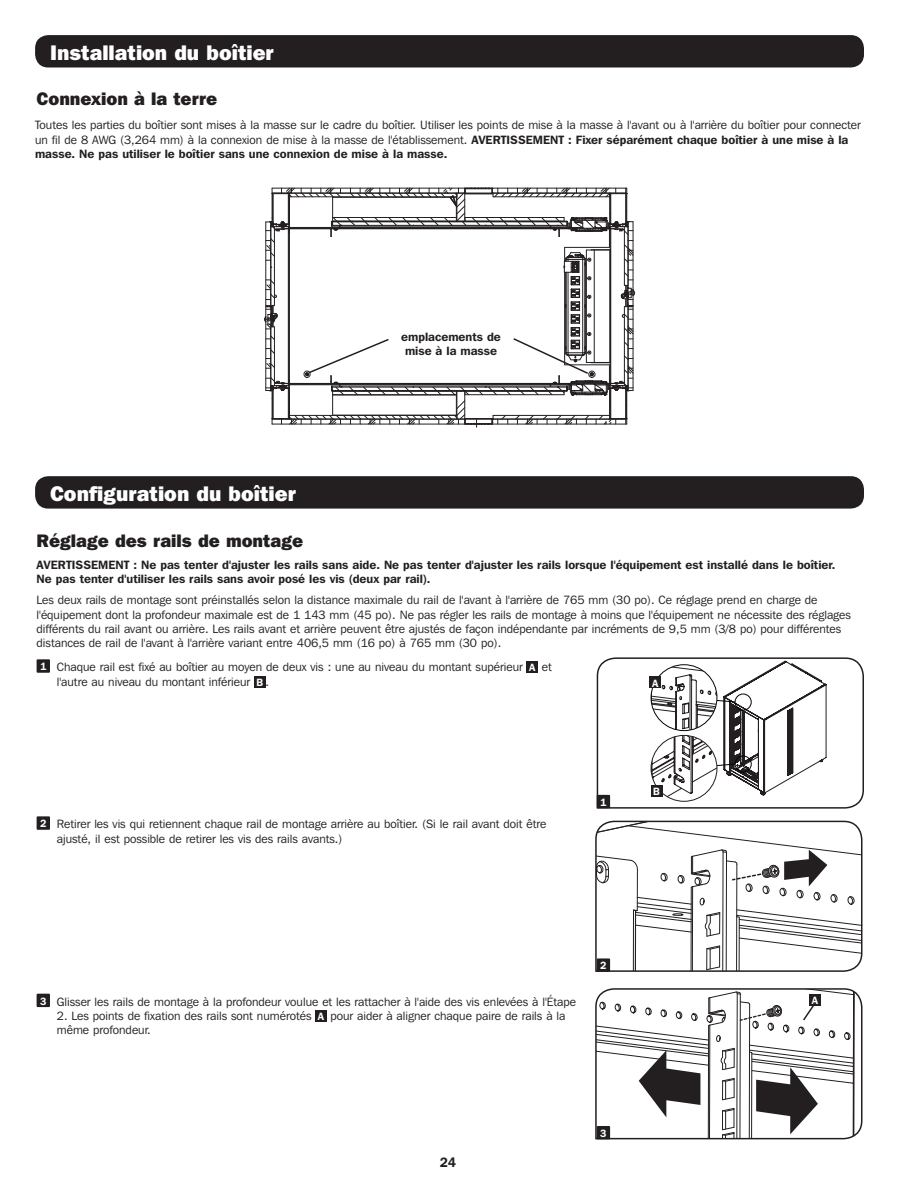
<style>
.page{position:relative;width:918px;height:1188px;background:#fff}
.page>*{position:absolute;margin:0;border:0;box-sizing:border-box;transform-origin:0 0}
.t1{font:800 21px "Franklin Gothic IT Cby BT";color:#fff}
.t2{font:800 18px "Franklin Gothic IT Cby BT";color:#231f20}
.t3{font:600 13.5px "Franklin Gothic IT Cby BT";color:#231f20}
.t4{font:12px/14.4px "Franklin Gothic IT Cby BT";color:#231f20}
.t5{font:600 12px/14.4px "Franklin Gothic IT Cby BT";color:#231f20}
.t6{font:600 10.5px "Franklin Gothic IT Cby BT";color:#fff}
.s1{font-weight:600}
</style>
<div class="page">
<div style="left:35px;top:35px;width:829px;height:33px;background:#231f20;border-radius:13px"></div>
<div style="left:35px;top:476px;width:829px;height:33px;background:#231f20;border-radius:13px"></div>
<div style="left:37px;top:659px;width:13px;height:14px;background:#231f20"></div>
<div style="left:527px;top:662px;width:11px;height:11px;background:#231f20"></div>
<div style="left:254px;top:676px;width:11px;height:11px;background:#231f20"></div>
<div style="left:37px;top:816px;width:13px;height:14px;background:#231f20"></div>
<div style="left:37px;top:994px;width:13px;height:13px;background:#231f20"></div>
<div style="left:315px;top:1010px;width:12px;height:11px;background:#231f20"></div>
<svg style="left:264px;top:187px;width:371px;height:240px"></svg>
<svg style="left:596px;top:657px;width:268px;height:152px"></svg>
<svg style="left:595px;top:820px;width:268px;height:152px"></svg>
<div style="left:650px;top:677px;width:11px;height:11px;background:#231f20"></div>
<div style="left:651px;top:785px;width:11px;height:11px;background:#231f20"></div>
<svg style="left:595px;top:988px;width:268px;height:152px"></svg>
<div style="left:597px;top:795px;width:13px;height:13px;background:#231f20"></div>
<div style="left:597px;top:958px;width:13px;height:14px;background:#231f20"></div>
<div style="left:597px;top:1126px;width:13px;height:13px;background:#231f20"></div>
<p class="t1" style="left:50px;top:39px;width:226px">Installation du boîtier</p>
<p class="t2" style="left:37px;top:87px;width:182px">Connexion à la terre</p>
<p class="t4" style="left:35px;top:118px;width:827px">Toutes les parties du boîtier sont mises à la masse sur le cadre du boîtier. Utiliser les points de mise à la masse à l'avant ou à l'arrière du boîtier pour connecter un fil de 8 AWG (3,264 mm) à la connexion de mise à la masse de l'établissement. <span class="s1">AVERTISSEMENT : Fixer séparément chaque boîtier à une mise à la masse. Ne pas utiliser le boîtier sans une connexion de mise à la masse.</span></p>
<p class="t1" style="left:50px;top:480px;width:248px">Configuration du boîtier</p>
<p class="t5" style="left:401px;top:329px;width:101px;text-align:center">emplacements de mise à la masse</p>
<p class="t2" style="left:37px;top:530px;width:268px">Réglage des rails de montage</p>
<p class="t5" style="left:37px;top:557px;width:800px">AVERTISSEMENT : Ne pas tenter d'ajuster les rails sans aide. Ne pas tenter d'ajuster les rails lorsque l'équipement est installé dans le boîtier.<br>Ne pas tenter d'utiliser les rails sans avoir posé les vis (deux par rail).</p>
<p class="t4" style="left:37px;top:593px;width:816px">Les deux rails de montage sont préinstallés selon la distance maximale du rail de l'avant à l'arrière de 765 mm (30 po). Ce réglage prend en charge de l'équipement dont la profondeur maximale est de 1 143 mm (45 po). Ne pas régler les rails de montage à moins que l'équipement ne nécessite des réglages différents du rail avant ou arrière. Les rails avant et arrière peuvent être ajustés de façon indépendante par incréments de 9,5 mm (3/8 po) pour différentes distances de rail de l'avant à l'arrière variant entre 406,5 mm (16 po) à 765 mm (30 po).</p>
<p class="t6" style="left:40px;top:660px;width:8px">1</p>
<p class="t4" style="left:57px;top:660px;width:467px">Chaque rail est fixé au boîtier au moyen de deux vis : une au niveau du montant supérieur</p>
<p class="t6" style="left:529px;top:661px;width:8px">A</p>
<p class="t4" style="left:542px;top:660px;width:11px">et</p>
<p class="t4" style="left:57px;top:674px;width:195px">l'autre au niveau du montant inférieur</p>
<p class="t6" style="left:256px;top:676px;width:8px">B</p>
<p class="t4" style="left:265px;top:674px;width:5px">.</p>
<p class="t6" style="left:652px;top:676px;width:8px">A</p>
<p class="t6" style="left:40px;top:817px;width:8px">2</p>
<p class="t4" style="left:57px;top:817px;width:491px">Retirer les vis qui retiennent chaque rail de montage arrière au boîtier. (Si le rail avant doit être ajusté, il est possible de retirer les vis des rails avants.)</p>
<p class="t6" style="left:600px;top:795px;width:8px">1</p>
<p class="t6" style="left:40px;top:994px;width:8px">3</p>
<p class="t4" style="left:57px;top:994px;width:521px">Glisser les rails de montage à la profondeur voulue et les rattacher à l'aide des vis enlevées à l'Étape</p>
<p class="t4" style="left:57px;top:1008px;width:256px">2. Les points de fixation des rails sont numérotés</p>
<p class="t6" style="left:318px;top:1010px;width:8px">A</p>
<p class="t4" style="left:330px;top:1008px;width:237px">pour aider à aligner chaque paire de rails à la</p>
<p class="t4" style="left:57px;top:1023px;width:96px">même profondeur.</p>
<p class="t6" style="left:600px;top:959px;width:8px">2</p>
<p class="t3" style="left:440px;top:1154px;width:18px">24</p>
<p class="t6" style="left:600px;top:1127px;width:8px">3</p>
<p class="t6" style="left:653px;top:785px;width:8px">B</p>
<p class="t6" style="left:812px;top:994px;width:8px">A</p>
</div>
